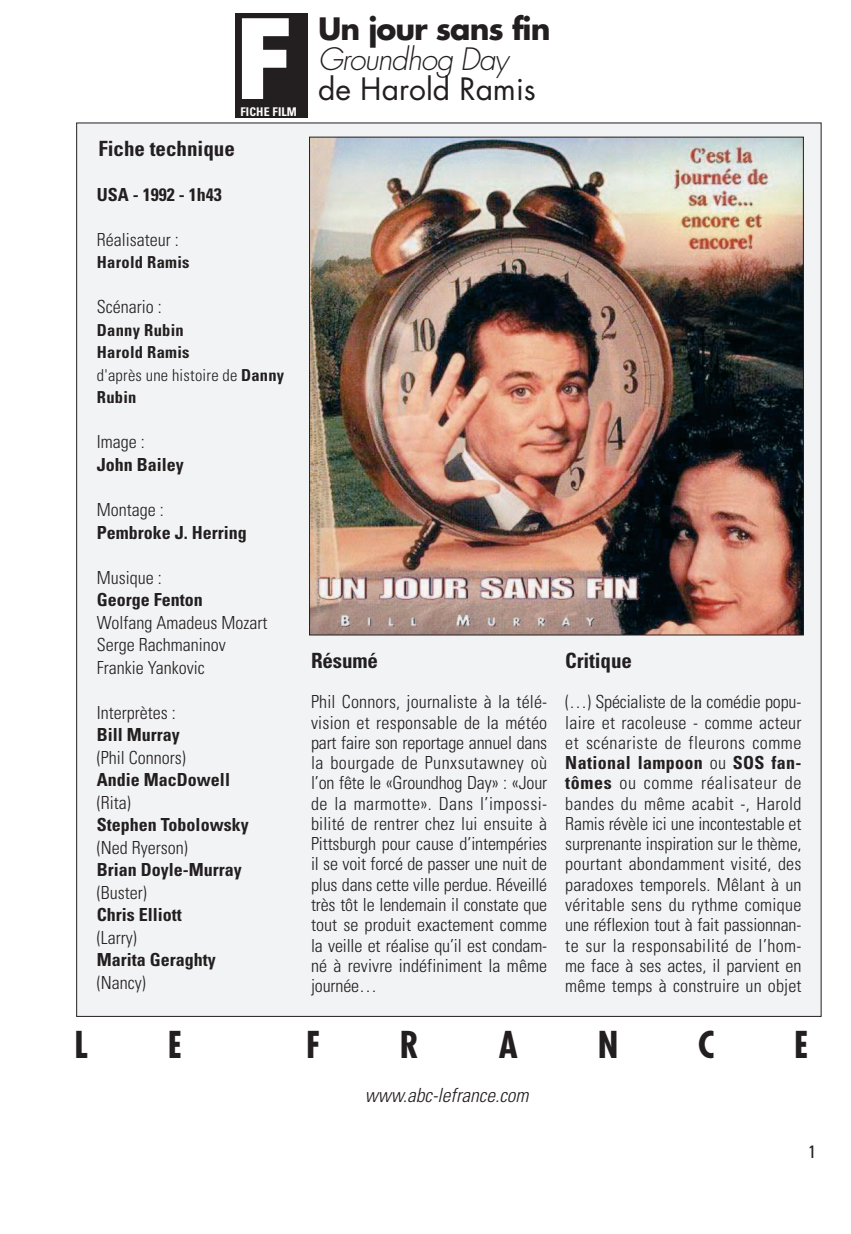
<style>
.page{position:relative;width:851px;height:1234px;background:#fff}
.page>*{position:absolute;margin:0;border:0;box-sizing:border-box;transform-origin:0 0}
.t1{font:700 108px "Futura";color:#fff}
.t2{font:700 condensed 36px "Futura";color:#231f20}
.t3{font:700 30px "Futura";letter-spacing:-.035em;color:#231f20}
.t4{font:30px "Futura";color:#231f20}
.t5{font:italic 300 30px "Futura";letter-spacing:-.035em;color:#231f20}
.t6{font:700 condensed 21px "Univers";letter-spacing:-.005em;color:#231f20}
.t7{font:italic 300 condensed 19.5px "Univers";color:#231f20}
.t8{font:300 condensed 18px/20.2px "Univers";color:#231f20;text-align:justify}
.t9{font:700 condensed 18px "Univers";color:#231f20}
.t10{font:condensed 18px "Univers";color:#231f20}
.t11{font:700 condensed 16.5px/22.5px "Univers";letter-spacing:.015em;color:#231f20}
.t12{font:700 condensed 12px "Univers";letter-spacing:.01em;color:#fefdfd}
.s1{font-weight:300}
.s2{font-weight:700}
</style>
<div class="page">
<div style="left:77px;top:123px;width:744px;height:893px;background:#f2f3f4"></div>
<div style="left:235px;top:14px;width:72px;height:103px;background:#231f20"></div>
<img style="left:311px;top:139px;width:490px;height:494px">
<h1 class="t1" style="left:235px;top:10px;width:60px">F</h1>
<p class="t12" style="left:240px;top:107px;width:58px">FICHE FILM</p>
<p class="t6" style="left:98px;top:140px;width:138px">Fiche technique</p>
<p class="t9" style="left:97px;top:188px;width:126px">USA - 1992 - 1h43</p>
<p class="t8" style="left:97px;top:231px;width:83px">Réalisateur :</p>
<p class="t11" style="left:97px;top:253px;width:94px">Harold Ramis</p>
<p class="t8" style="left:97px;top:298px;width:66px">Scénario :</p>
<p class="t11" style="left:97px;top:320px;width:189px">Danny Rubin<br>Harold Ramis<br><span class="s1">d'après une histoire de</span> Danny<br>Rubin</p>
<p class="t8" style="left:97px;top:433px;width:49px">Image :</p>
<p class="t9" style="left:97px;top:458px;width:88px">John Bailey</p>
<p class="t8" style="left:97px;top:501px;width:68px">Montage :</p>
<p class="t9" style="left:97px;top:525px;width:151px">Pembroke J. Herring</p>
<p class="t8" style="left:97px;top:568px;width:66px">Musique :</p>
<p class="t9" style="left:97px;top:593px;width:107px">George Fenton</p>
<p class="t8" style="left:97px;top:612px;width:172px;line-height:22.5px;text-align:left">Wolfang Amadeus Mozart<br>Serge Rachmaninov<br>Frankie Yankovic</p>
<p class="t8" style="left:97px;top:703px;width:80px">Interprètes :</p>
<p class="t9" style="left:97px;top:728px;width:84px">Bill Murray</p>
<p class="t8" style="left:97px;top:748px;width:90px">(Phil Connors)</p>
<p class="t9" style="left:97px;top:773px;width:135px">Andie MacDowell</p>
<p class="t8" style="left:97px;top:793px;width:35px">(Rita)</p>
<p class="t9" style="left:97px;top:818px;width:153px">Stephen Tobolowsky</p>
<p class="t8" style="left:97px;top:838px;width:92px">(Ned Ryerson)</p>
<p class="t9" style="left:97px;top:863px;width:146px">Brian Doyle-Murray</p>
<p class="t8" style="left:97px;top:883px;width:51px">(Buster)</p>
<p class="t9" style="left:97px;top:908px;width:87px">Chris Elliott</p>
<p class="t8" style="left:97px;top:928px;width:41px">(Larry)</p>
<p class="t9" style="left:97px;top:953px;width:120px">Marita Geraghty</p>
<p class="t8" style="left:97px;top:973px;width:50px">(Nancy)</p>
<h3 class="t3" style="left:318px;top:15px;width:234px">Un jour sans fin</h3>
<h3 class="t5" style="left:318px;top:46px;width:192px">Groundhog Day</h3>
<h3 class="t4" style="left:318px;top:75px;width:219px">de Harold Ramis</h3>
<p class="t6" style="left:311px;top:652px;width:68px">Résumé</p>
<p class="t8" style="left:311px;top:693px;width:238px">Phil Connors, journaliste à la télé&shy;vision et responsable de la météo part faire son reportage annuel dans la bourgade de Punxsutawney où l’on fête le «Groundhog Day» : «Jour de la marmotte». Dans l’impossi&shy;bilité de rentrer chez lui ensuite à Pittsburgh pour cause d’intempéries il se voit forcé de passer une nuit de plus dans cette ville perdue. Réveillé très tôt le lendemain il constate que tout se produit exactement comme la veille et réalise qu’il est condam&shy;né à revivre indéfiniment la même journée…</p>
<p class="t6" style="left:565px;top:652px;width:68px">Critique</p>
<p class="t8" style="left:565px;top:693px;width:238px">(…) Spécialiste de la comédie popu&shy;laire et racoleuse - comme acteur et scénariste de fleurons comme <span class="s2">National lampoon</span> ou <span class="s2">SOS fan&shy;tômes</span> ou comme réalisateur de bandes du même acabit -, Harold Ramis révèle ici une incontestable et surprenante inspiration sur le thème, pourtant abondamment visité, des paradoxes temporels. Mêlant à un véritable sens du rythme comique une réflexion tout à fait passionnan&shy;te sur la responsabilité de l’hom&shy;me face à ses actes, il parvient en même temps à construire un objet</p>
<h2 class="t2" style="left:74px;top:1028px;width:15px">L</h2>
<h2 class="t2" style="left:168px;top:1028px;width:16px">E</h2>
<h2 class="t2" style="left:306px;top:1028px;width:16px">F</h2>
<h2 class="t2" style="left:400px;top:1028px;width:21px">R</h2>
<h2 class="t2" style="left:499px;top:1028px;width:21px">A</h2>
<h2 class="t2" style="left:597px;top:1028px;width:22px">N</h2>
<h2 class="t2" style="left:698px;top:1028px;width:18px">C</h2>
<h2 class="t2" style="left:794px;top:1028px;width:16px">E</h2>
<p class="t7" style="left:365px;top:1087px;width:165px">www.abc-lefrance.com</p>
<p class="t10" style="left:808px;top:1144px;width:9px">1</p>
</div>
